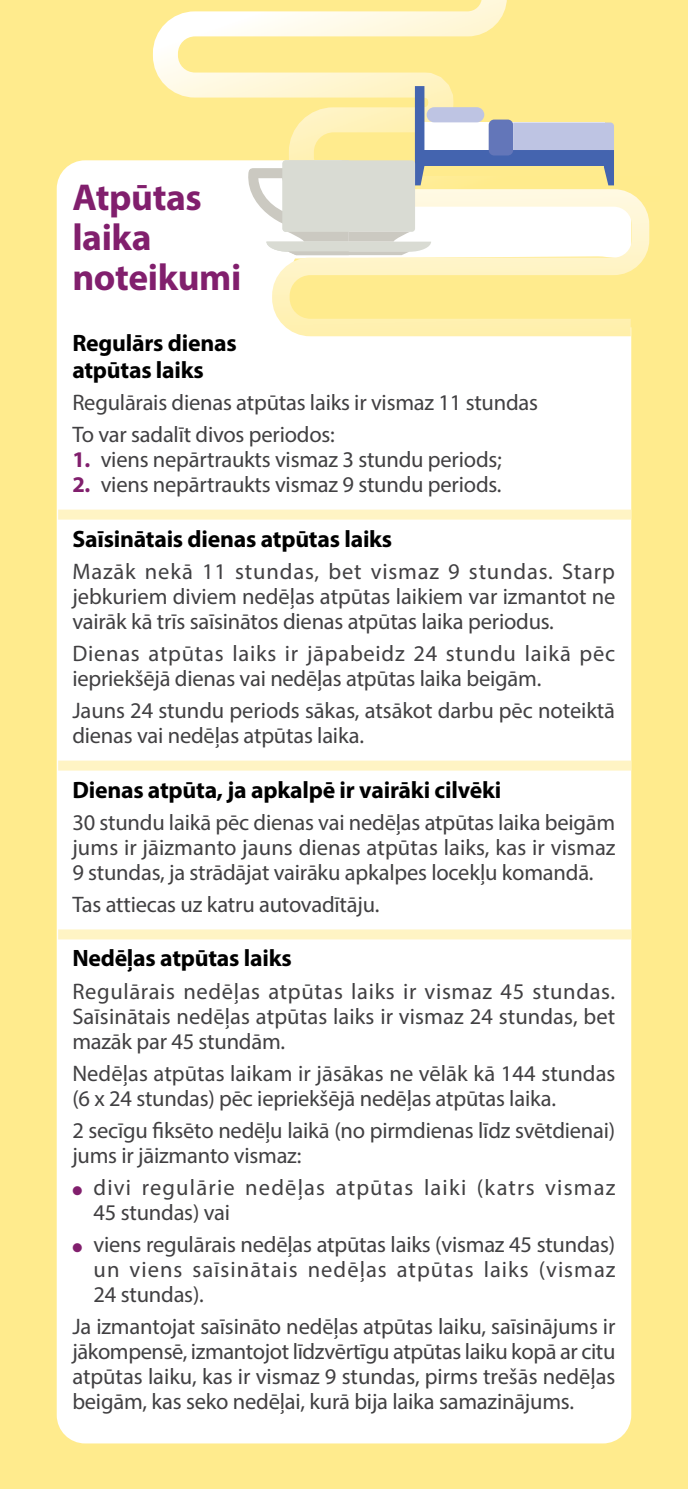
<style>
.page{position:relative;width:688px;height:1489px;background:#fff}
.page>*{position:absolute;margin:0;border:0;box-sizing:border-box;transform-origin:0 0}
.H1-TITLES_chapter{font:700 37.5px/40px "Myriad Pro";letter-spacing:-.01em;color:#811f6d}
.H2_Subtitles_with_li{font:700 23.75px "Myriad Pro";letter-spacing:-.01em;color:#000}
.H2-Subtitles_without{font:700 23.75px/26.2px "Myriad Pro";letter-spacing:-.01em;color:#000}
.TEXT{font:22.5px/25px "Myriad Pro";letter-spacing:-.01em;color:#414042;text-align:justify}
.TEXT-2{font:22.5px/25px "Myriad Pro";letter-spacing:.05em;color:#414042}
.s1{font-weight:700;color:#811f6d}
.s2{color:#811f6d}
</style>
<div class="page">
<div style="left:0;top:0;width:687px;height:1488px;background:#ffeb8d"></div>
<div style="left:57px;top:160px;width:574px;height:1283px;background:#fff;border-radius:28px"></div>
<svg style="left:140px;top:0;width:367px;height:161px"></svg>
<svg style="left:285px;top:327px;width:347px;height:18px"></svg>
<svg style="left:245px;top:86px;width:405px;height:241px"></svg>
<div style="left:58px;top:509px;width:573px;height:10px;background:#fff4c4"></div>
<div style="left:58px;top:760px;width:573px;height:10px;background:#fff4c4"></div>
<div style="left:58px;top:929px;width:573px;height:10px;background:#fff4c4"></div>
<h1 class="H1-TITLES_chapter" style="left:72px;top:176px;width:170px">Atpūtas laika noteikumi</h1>
<h2 class="H2-Subtitles_without" style="left:72px;top:329px;width:166px">Regulārs dienas atpūtas laiks</h2>
<p class="TEXT" style="left:72px;top:389px;width:467px">Regulārais dienas atpūtas laiks ir vismaz 11 stundas</p>
<p class="TEXT" style="left:72px;top:421px;width:264px">To var sadalīt divos periodos:</p>
<p class="TEXT" style="left:72px;top:446px;width:431px"><span class="s1">1.</span> viens nepārtraukts vismaz 3 stundu periods;</p>
<p class="TEXT" style="left:72px;top:471px;width:430px"><span class="s1">2.</span> viens nepārtraukts vismaz 9 stundu periods.</p>
<h2 class="H2_Subtitles_with_li" style="left:72px;top:523px;width:321px">Saīsinātais dienas atpūtas laiks</h2>
<p class="TEXT" style="left:72px;top:558px;width:544px">Mazāk nekā 11 stundas, bet vismaz 9 stundas. Starp jebkuriem diviem nedēļas atpūtas laikiem var izmantot ne vairāk kā trīs saīsinātos dienas atpūtas laika periodus.</p>
<p class="TEXT" style="left:72px;top:640px;width:544px">Dienas atpūtas laiks ir jāpabeidz 24 stundu laikā pēc iepriekšējā dienas vai nedēļas atpūtas laika beigām.</p>
<p class="TEXT" style="left:72px;top:697px;width:544px">Jauns 24 stundu periods sākas, atsākot darbu pēc noteiktā dienas vai nedēļas atpūtas laika.</p>
<h2 class="H2_Subtitles_with_li" style="left:72px;top:774px;width:430px">Dienas atpūta, ja apkalpē ir vairāki cilvēki</h2>
<p class="TEXT" style="left:72px;top:809px;width:544px">30 stundu laikā pēc dienas vai nedēļas atpūtas laika beigām jums ir jāizmanto jauns dienas atpūtas laiks, kas ir vismaz 9 stundas, ja strādājat vairāku apkalpes locekļu komandā.</p>
<p class="TEXT" style="left:72px;top:891px;width:308px">Tas attiecas uz katru autovadītāju.</p>
<h2 class="H2_Subtitles_with_li" style="left:72px;top:942px;width:221px">Nedēļas atpūtas laiks</h2>
<p class="TEXT" style="left:72px;top:978px;width:544px">Regulārais nedēļas atpūtas laiks ir vismaz 45 stundas.<br>Saīsinātais nedēļas atpūtas laiks ir vismaz 24 stundas, bet mazāk par 45 stundām.</p>
<p class="TEXT" style="left:72px;top:1060px;width:544px">Nedēļas atpūtas laikam ir jāsākas ne vēlāk kā 144 stundas (6 x 24 stundas) pēc iepriekšējā nedēļas atpūtas laika.</p>
<p class="TEXT" style="left:72px;top:1117px;width:544px">2 secīgu fiksēto nedēļu laikā (no pirmdienas līdz svētdienai) jums ir jāizmanto vismaz:</p>
<p class="TEXT-2" style="left:94px;top:1174px;width:523px;text-indent:-21px"><span class="s2">●</span> divi regulārie nedēļas atpūtas laiki (katrs vismaz<br>45 stundas) vai</p>
<p class="TEXT" style="left:94px;top:1231px;width:523px;text-indent:-21px"><span class="s2">●</span> viens regulārais nedēļas atpūtas laiks (vismaz 45 stundas) un viens saīsinātais nedēļas atpūtas laiks (vismaz 24 stundas).</p>
<p class="TEXT" style="left:72px;top:1313px;width:544px">Ja izmantojat saīsināto nedēļas atpūtas laiku, saīsinājums ir jākompensē, izmantojot līdzvērtīgu atpūtas laiku kopā ar citu atpūtas laiku, kas ir vismaz 9 stundas, pirms trešās nedēļas beigām, kas seko nedēļai, kurā bija laika samazinājums.</p>
</div>
